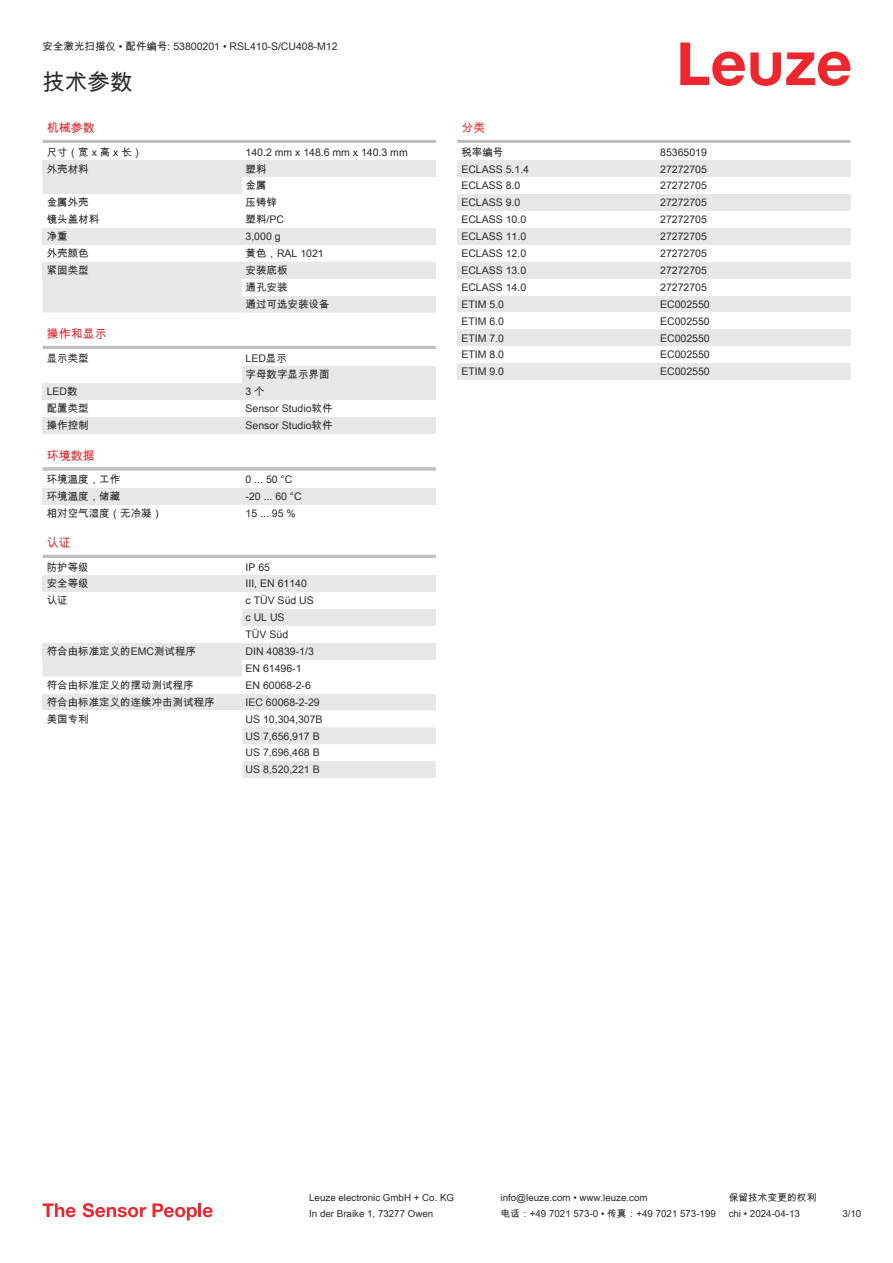
<style>
.page{position:relative;width:893px;height:1263px;background:#fff}
.page>*{position:absolute;margin:0;border:0;box-sizing:border-box;transform-origin:0 0}
.t1{font:22.5px "Arial Unicode MS";color:#2b292a}
.t2{font:12px "Arial Unicode MS";color:#db2a30}
.t3{font:10.5px/17px "Arial Unicode MS";color:#2b292a}
.t4{font:9.75px "Arial Unicode MS";color:#2b292a}
</style>
<div class="page">
<svg style="left:680px;top:43px;width:170px;height:43px"></svg>
<svg style="left:43px;top:177px;width:393px;height:500px"></svg>
<hr style="left:43px;top:140px;width:393px;height:3px;background:#bdbfc1">
<div style="left:43px;top:160px;width:199px;height:17px;background:#e6e7e9"></div>
<div style="left:242px;top:160px;width:194px;height:17px;background:#e6e7e9"></div>
<div style="left:242px;top:177px;width:194px;height:17px;background:#fff"></div>
<div style="left:43px;top:194px;width:199px;height:17px;background:#fff"></div>
<div style="left:242px;top:194px;width:194px;height:17px;background:#fff"></div>
<div style="left:43px;top:211px;width:199px;height:17px;background:#fff"></div>
<div style="left:242px;top:211px;width:194px;height:17px;background:#fff"></div>
<div style="left:43px;top:228px;width:199px;height:17px;background:#e6e7e9"></div>
<div style="left:242px;top:228px;width:194px;height:17px;background:#e6e7e9"></div>
<div style="left:43px;top:245px;width:199px;height:17px;background:#fff"></div>
<div style="left:242px;top:245px;width:194px;height:17px;background:#fff"></div>
<div style="left:43px;top:262px;width:199px;height:17px;background:#e6e7e9"></div>
<div style="left:242px;top:262px;width:194px;height:50px;background:#e6e7e9"></div>
<div style="left:242px;top:279px;width:194px;height:17px;background:#fff"></div>
<div style="left:43px;top:329px;width:393px;height:19px;background:#fff"></div>
<hr style="left:43px;top:346px;width:393px;height:3px;background:#bdbfc1">
<div style="left:43px;top:349px;width:199px;height:17px;background:#fff"></div>
<div style="left:242px;top:349px;width:194px;height:17px;background:#fff"></div>
<div style="left:242px;top:366px;width:194px;height:17px;background:#e6e7e9"></div>
<div style="left:43px;top:383px;width:199px;height:17px;background:#e6e7e9"></div>
<div style="left:242px;top:383px;width:194px;height:17px;background:#e6e7e9"></div>
<div style="left:43px;top:400px;width:199px;height:17px;background:#fff"></div>
<div style="left:242px;top:400px;width:194px;height:17px;background:#fff"></div>
<div style="left:43px;top:417px;width:199px;height:17px;background:#e6e7e9"></div>
<div style="left:242px;top:417px;width:194px;height:17px;background:#e6e7e9"></div>
<div style="left:43px;top:451px;width:393px;height:18px;background:#fff"></div>
<hr style="left:43px;top:467px;width:393px;height:4px;background:#c6c8ca">
<div style="left:43px;top:471px;width:199px;height:17px;background:#fff"></div>
<div style="left:242px;top:471px;width:194px;height:17px;background:#fff"></div>
<div style="left:43px;top:488px;width:199px;height:16px;background:#e6e7e9"></div>
<div style="left:242px;top:488px;width:194px;height:16px;background:#e6e7e9"></div>
<div style="left:43px;top:504px;width:199px;height:17px;background:#fff"></div>
<div style="left:242px;top:504px;width:194px;height:17px;background:#fff"></div>
<div style="left:43px;top:538px;width:393px;height:18px;background:#fff"></div>
<hr style="left:43px;top:555px;width:393px;height:3px;background:#bdbfc1">
<div style="left:43px;top:558px;width:199px;height:17px;background:#fff"></div>
<div style="left:242px;top:558px;width:194px;height:17px;background:#fff"></div>
<div style="left:43px;top:575px;width:199px;height:17px;background:#e6e7e9"></div>
<div style="left:242px;top:575px;width:194px;height:17px;background:#e6e7e9"></div>
<div style="left:43px;top:592px;width:199px;height:17px;background:#fff"></div>
<svg style="left:242px;top:592px;width:194px;height:51px"></svg>
<div style="left:242px;top:609px;width:194px;height:17px;background:#e6e7e9"></div>
<div style="left:43px;top:643px;width:199px;height:17px;background:#e6e7e9"></div>
<div style="left:242px;top:643px;width:194px;height:17px;background:#e6e7e9"></div>
<div style="left:242px;top:660px;width:194px;height:17px;background:#fff"></div>
<div style="left:43px;top:693px;width:199px;height:17px;background:#e6e7e9"></div>
<div style="left:242px;top:693px;width:194px;height:17px;background:#e6e7e9"></div>
<svg style="left:242px;top:710px;width:194px;height:68px"></svg>
<hr style="left:457px;top:140px;width:393px;height:3px;background:#bdbfc1">
<div style="left:457px;top:160px;width:200px;height:17px;background:#e6e7e9"></div>
<div style="left:657px;top:160px;width:193px;height:17px;background:#e6e7e9"></div>
<div style="left:457px;top:194px;width:200px;height:17px;background:#e6e7e9"></div>
<div style="left:657px;top:194px;width:193px;height:17px;background:#e6e7e9"></div>
<div style="left:457px;top:228px;width:200px;height:17px;background:#e6e7e9"></div>
<div style="left:657px;top:228px;width:193px;height:17px;background:#e6e7e9"></div>
<div style="left:457px;top:262px;width:200px;height:17px;background:#e6e7e9"></div>
<div style="left:657px;top:262px;width:193px;height:17px;background:#e6e7e9"></div>
<div style="left:457px;top:296px;width:200px;height:16px;background:#e6e7e9"></div>
<div style="left:657px;top:296px;width:193px;height:16px;background:#e6e7e9"></div>
<div style="left:457px;top:329px;width:200px;height:17px;background:#e6e7e9"></div>
<div style="left:657px;top:329px;width:193px;height:17px;background:#e6e7e9"></div>
<div style="left:457px;top:363px;width:200px;height:17px;background:#e6e7e9"></div>
<div style="left:657px;top:363px;width:193px;height:17px;background:#e6e7e9"></div>
<svg style="left:43px;top:1203px;width:33px;height:14px"></svg>
<svg style="left:83px;top:1203px;width:63px;height:14px"></svg>
<svg style="left:153px;top:1203px;width:44px;height:17px"></svg>
<hr style="left:198px;top:1203px;width:3px;height:14px;background:#ed272d">
<svg style="left:203px;top:1207px;width:10px;height:10px"></svg>
<p class="t3" style="left:43px;top:38px;width:297px">安全激光扫描仪 • 配件编号: 53800201 • RSL410-S/CU408-M12</p>
<h1 class="t1" style="left:43px;top:66px;width:91px">技术参数</h1>
<p class="t2" style="left:47px;top:119px;width:49px">机械参数</p>
<p class="t3" style="left:47px;top:143px;width:97px">尺寸（宽 x 高 x 长）</p>
<p class="t3" style="left:246px;top:143px;width:164px">140.2 mm x 148.6 mm x 140.3 mm</p>
<p class="t3" style="left:47px;top:160px;width:43px">外壳材料</p>
<p class="t3" style="left:246px;top:160px;width:22px">塑料金属</p>
<p class="t3" style="left:47px;top:194px;width:43px">金属外壳</p>
<p class="t3" style="left:246px;top:194px;width:33px">压铸锌</p>
<p class="t3" style="left:47px;top:211px;width:54px">镜头盖材料</p>
<p class="t3" style="left:246px;top:211px;width:40px">塑料/PC</p>
<p class="t3" style="left:47px;top:228px;width:22px">净重</p>
<p class="t3" style="left:246px;top:228px;width:37px">3,000 g</p>
<p class="t3" style="left:47px;top:245px;width:43px">外壳颜色</p>
<p class="t3" style="left:246px;top:245px;width:80px">黄色，RAL 1021</p>
<p class="t3" style="left:47px;top:262px;width:43px">紧固类型</p>
<p class="t3" style="left:246px;top:262px;width:85px">安装底板<br>通孔安装<br>通过可选安装设备</p>
<p class="t2" style="left:47px;top:325px;width:61px">操作和显示</p>
<p class="t3" style="left:47px;top:349px;width:43px">显示类型</p>
<p class="t3" style="left:246px;top:349px;width:85px">LED显示<br>字母数字显示界面</p>
<p class="t3" style="left:47px;top:383px;width:32px">LED数</p>
<p class="t3" style="left:246px;top:383px;width:21px">3 个</p>
<p class="t3" style="left:47px;top:400px;width:43px">配置类型</p>
<p class="t3" style="left:246px;top:400px;width:88px">Sensor Studio软件</p>
<p class="t3" style="left:47px;top:417px;width:43px">操作控制</p>
<p class="t3" style="left:246px;top:417px;width:88px">Sensor Studio软件</p>
<p class="t2" style="left:47px;top:447px;width:49px">环境数据</p>
<p class="t3" style="left:47px;top:470px;width:75px">环境温度，工作</p>
<p class="t3" style="left:246px;top:470px;width:48px">0 ... 50 °C</p>
<p class="t3" style="left:47px;top:487px;width:75px">环境温度，储藏</p>
<p class="t3" style="left:246px;top:487px;width:58px">-20 ... 60 °C</p>
<p class="t3" style="left:47px;top:504px;width:117px">相对空气湿度（无冷凝）</p>
<p class="t3" style="left:246px;top:504px;width:52px">15 ... 95 %</p>
<p class="t2" style="left:47px;top:534px;width:25px">认证</p>
<p class="t3" style="left:47px;top:558px;width:43px">防护等级</p>
<p class="t3" style="left:246px;top:558px;width:26px">IP 65</p>
<p class="t3" style="left:47px;top:575px;width:43px">安全等级</p>
<p class="t3" style="left:246px;top:575px;width:63px">III, EN 61140</p>
<p class="t3" style="left:47px;top:592px;width:22px">认证</p>
<p class="t3" style="left:246px;top:592px;width:70px">c TÜV Süd US c UL US<br>TÜV Süd</p>
<p class="t3" style="left:47px;top:643px;width:151px">符合由标准定义的EMC测试程序</p>
<p class="t3" style="left:246px;top:643px;width:70px">DIN 40839-1/3<br>EN 61496-1</p>
<p class="t3" style="left:47px;top:676px;width:149px">符合由标准定义的摆动测试程序</p>
<p class="t3" style="left:246px;top:676px;width:67px">EN 60068-2-6</p>
<p class="t3" style="left:47px;top:693px;width:170px">符合由标准定义的连续冲击测试程序</p>
<p class="t3" style="left:246px;top:693px;width:76px">IEC 60068-2-29</p>
<p class="t3" style="left:47px;top:710px;width:43px">美国专利</p>
<p class="t3" style="left:246px;top:710px;width:79px">US 10,304,307B<br>US 7,656,917 B<br>US 7,696,468 B<br>US 8,520,221 B</p>
<p class="t2" style="left:461px;top:119px;width:25px">分类</p>
<p class="t3" style="left:461px;top:143px;width:43px">税率编号</p>
<p class="t3" style="left:660px;top:143px;width:48px">85365019</p>
<p class="t3" style="left:461px;top:160px;width:69px">ECLASS 5.1.4</p>
<p class="t3" style="left:660px;top:160px;width:48px">27272705</p>
<p class="t3" style="left:461px;top:177px;width:60px">ECLASS 8.0</p>
<p class="t3" style="left:660px;top:177px;width:48px">27272705</p>
<p class="t3" style="left:461px;top:194px;width:60px">ECLASS 9.0</p>
<p class="t3" style="left:660px;top:194px;width:48px">27272705</p>
<p class="t3" style="left:461px;top:211px;width:66px">ECLASS 10.0</p>
<p class="t3" style="left:660px;top:211px;width:48px">27272705</p>
<p class="t3" style="left:461px;top:228px;width:66px">ECLASS 11.0</p>
<p class="t3" style="left:660px;top:228px;width:48px">27272705</p>
<p class="t3" style="left:461px;top:245px;width:66px">ECLASS 12.0</p>
<p class="t3" style="left:660px;top:245px;width:48px">27272705</p>
<p class="t3" style="left:461px;top:262px;width:66px">ECLASS 13.0</p>
<p class="t3" style="left:660px;top:262px;width:48px">27272705</p>
<p class="t3" style="left:461px;top:278px;width:66px">ECLASS 14.0</p>
<p class="t3" style="left:660px;top:278px;width:48px">27272705</p>
<p class="t3" style="left:461px;top:295px;width:44px">ETIM 5.0</p>
<p class="t3" style="left:660px;top:295px;width:51px">EC002550</p>
<p class="t3" style="left:461px;top:312px;width:44px">ETIM 6.0</p>
<p class="t3" style="left:660px;top:312px;width:51px">EC002550</p>
<p class="t3" style="left:461px;top:329px;width:44px">ETIM 7.0</p>
<p class="t3" style="left:660px;top:329px;width:51px">EC002550</p>
<p class="t3" style="left:461px;top:346px;width:44px">ETIM 8.0</p>
<p class="t3" style="left:660px;top:346px;width:51px">EC002550</p>
<p class="t3" style="left:461px;top:363px;width:44px">ETIM 9.0</p>
<p class="t3" style="left:660px;top:363px;width:51px">EC002550</p>
<p class="t4" style="left:309px;top:1191px;width:146px">Leuze electronic GmbH + Co. KG</p>
<p class="t4" style="left:501px;top:1191px;width:149px">info@leuze.com • www.leuze.com</p>
<p class="t4" style="left:729px;top:1191px;width:89px">保留技术变更的权利</p>
<p class="t4" style="left:309px;top:1206px;width:126px">In der Braike 1, 73277 Owen</p>
<p class="t4" style="left:501px;top:1206px;width:217px">电话：+49 7021 573-0 • 传真：+49 7021 573-199</p>
<p class="t4" style="left:729px;top:1206px;width:73px">chi • 2024-04-13</p>
<p class="t4" style="left:842px;top:1206px;width:20px">3/10</p>
</div>
